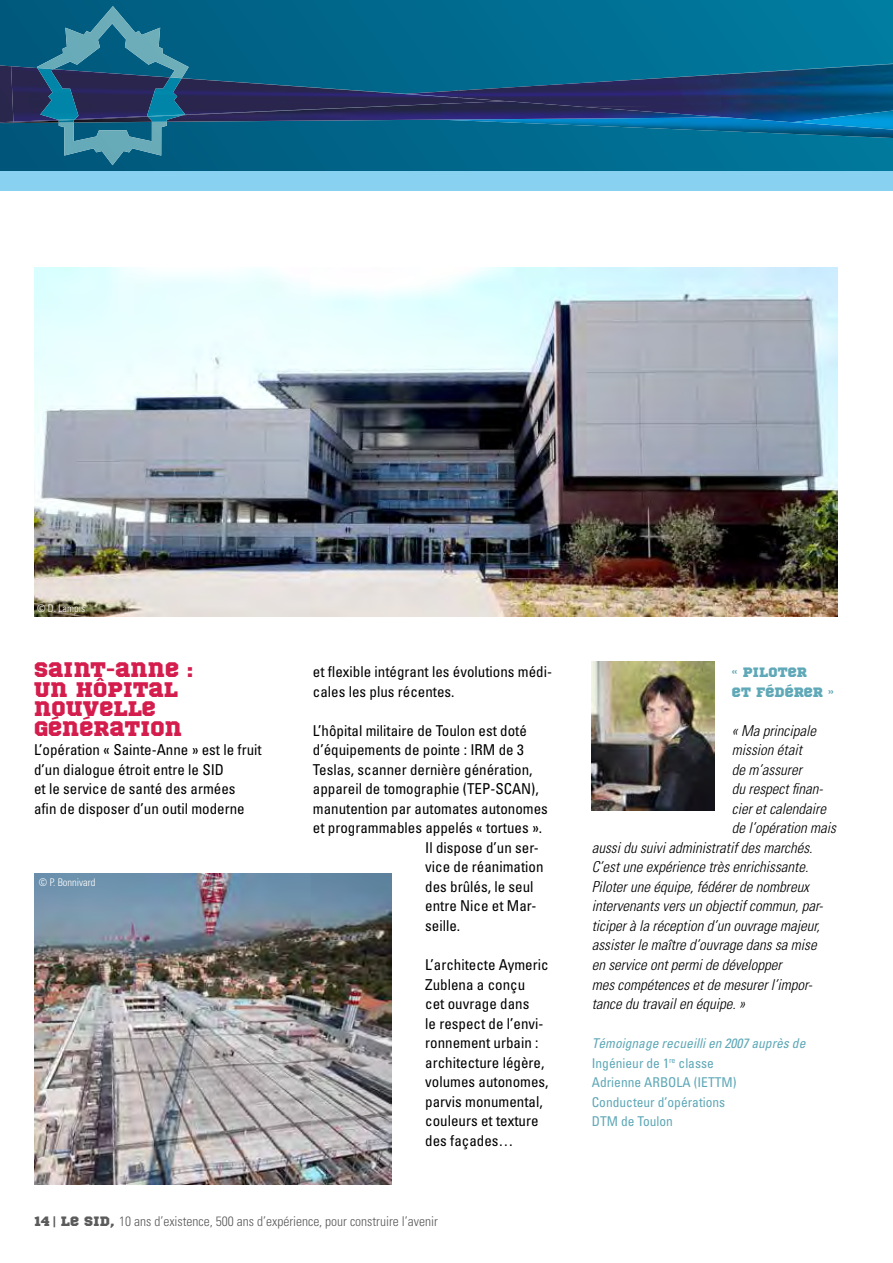
<style>
.page{position:relative;width:893px;height:1263px;background:#fff}
.page>*{position:absolute;margin:0;border:0;box-sizing:border-box;transform-origin:0 0}
.t1{font:21px/19.5px "Sports World";color:#d41d4d}
.t2{font:condensed 15px/19.5px "Univers";color:#000}
.t3{font:italic 300 condensed 15px "Univers";color:#000}
.t4{font:condensed 13.5px/19.5px "Univers";color:#5fa8b7}
.t5{font:300 condensed 13.5px "Univers";color:#5b5b5b}
.t6{font:13.5px/19.5px "Sports World";color:#5fa8b7}
.t7{font:300 condensed 10.5px "Univers";color:#fff}
.s1{font-family:"Sports World";font-weight:400;font-stretch:normal}
.s2{font-style:italic}
</style>
<div class="page">
<svg style="left:0;top:0;width:893px;height:171px;background:#006589"></svg>
<img style="left:167px;top:122px;width:273px;height:1px">
<img style="left:406px;top:12px;width:487px;height:65px">
<img style="left:0;top:64px;width:13px;height:58px">
<svg style="left:0;top:122px;width:13px;height:1px"></svg>
<img style="left:5px;top:123px;width:53px;height:1px">
<img style="left:671px;top:57px;width:121px;height:18px">
<img style="left:183px;top:107px;width:395px;height:15px">
<img style="left:719px;top:59px;width:73px;height:58px">
<img style="left:458px;top:75px;width:264px;height:32px">
<img style="left:578px;top:106px;width:144px;height:11px">
<img style="left:185px;top:78px;width:320px;height:37px">
<img style="left:440px;top:117px;width:352px;height:31px">
<img style="left:440px;top:119px;width:90px;height:1px">
<img style="left:185px;top:102px;width:310px;height:13px">
<div style="left:792px;top:134px;width:101px;height:37px;background:#00779b"></div>
<img style="left:792px;top:122px;width:101px;height:12px">
<img style="left:792px;top:16px;width:101px;height:106px">
<img style="left:11px;top:66px;width:26px;height:56px">
<img style="left:13px;top:120px;width:45px;height:1px">
<img style="left:13px;top:121px;width:45px;height:2px">
<img style="left:78px;top:78px;width:69px;height:38px">
<img style="left:78px;top:116px;width:70px;height:3px">
<svg style="left:37px;top:6px;width:152px;height:72px;background:#21728f"></svg>
<img style="left:37px;top:68px;width:41px;height:52px">
<img style="left:147px;top:77px;width:38px;height:40px">
<svg style="left:58px;top:119px;width:109px;height:46px;background:#2f7a94"></svg>
<img style="left:148px;top:115px;width:35px;height:7px">
<div style="left:0;top:171px;width:893px;height:20px;background:#89d1f0"></div>
<img style="left:34px;top:268px;width:804px;height:348px">
<img style="left:34px;top:873px;width:357px;height:311px">
<img style="left:591px;top:662px;width:124px;height:148px">
<p class="t7" style="left:37px;top:602px;width:50px">© D. Lampis</p>
<h1 class="t1" style="left:34px;top:658px;width:160px">SAINT-ANNE :<br>UN HÔPITAL<br>NOUVELLE<br>GÉNÉRATION</h1>
<p class="t2" style="left:34px;top:740px;width:229px">L’opération « Sainte-Anne » est le fruit d’un dialogue étroit entre le SID<br>et le service de santé des armées afin de disposer d’un outil moderne</p>
<p class="t7" style="left:39px;top:876px;width:58px">© P. Bonnivard</p>
<p class="t2" style="left:313px;top:662px;width:241px">et flexible intégrant les évolutions médi&shy;cales les plus récentes.</p>
<p class="t2" style="left:313px;top:721px;width:215px">L’hôpital militaire de Toulon est doté</p>
<p class="t2" style="left:313px;top:740px;width:212px">d’équipements de pointe : IRM de 3</p>
<p class="t2" style="left:313px;top:760px;width:221px">Teslas, scanner dernière génération,</p>
<p class="t2" style="left:313px;top:779px;width:227px">appareil de tomographie (TEP-SCAN),</p>
<p class="t2" style="left:313px;top:799px;width:236px">manutention par automates autonomes</p>
<p class="t2" style="left:313px;top:818px;width:231px">et programmables appelés « tortues ».</p>
<p class="t2" style="left:425px;top:838px;width:115px">Il dispose d’un ser-</p>
<p class="t2" style="left:425px;top:857px;width:120px">vice de réanimation</p>
<p class="t2" style="left:425px;top:877px;width:110px">des brûlés, le seul</p>
<p class="t2" style="left:425px;top:896px;width:113px">entre Nice et Mar-</p>
<p class="t2" style="left:425px;top:916px;width:36px">seille.</p>
<p class="t2" style="left:425px;top:955px;width:125px">L’architecte Aymeric<br>Zublena a conçu<br>cet ouvrage dans<br>le respect de l’envi&shy;ronnement urbain : architecture légère, volumes autonomes, parvis monumental, couleurs et texture des façades…</p>
<p class="t5" style="left:34px;top:1213px;width:405px"><span class="s1">14 | LE SID,</span> 10 ans d’existence, 500 ans d’expérience, pour construire l’avenir</p>
<p class="t6" style="left:732px;top:661px;width:103px">« PILOTER<br>ET FÉDÉRER »</p>
<p class="t3" style="left:732px;top:722px;width:86px">« Ma principale</p>
<p class="t3" style="left:732px;top:741px;width:71px">mission était</p>
<p class="t3" style="left:732px;top:761px;width:71px">de m’assurer</p>
<p class="t3" style="left:732px;top:780px;width:93px">du respect finan-</p>
<p class="t3" style="left:732px;top:800px;width:96px">cier et calendaire</p>
<p class="t3" style="left:732px;top:819px;width:106px">de l’opération mais</p>
<p class="t3" style="left:592px;top:839px;width:222px">aussi du suivi administratif des marchés.</p>
<p class="t3" style="left:592px;top:858px;width:218px">C’est une expérience très enrichissante.</p>
<p class="t3" style="left:592px;top:878px;width:219px">Piloter une équipe, fédérer de nombreux</p>
<p class="t3" style="left:592px;top:897px;width:233px">intervenants vers un objectif commun, par-</p>
<p class="t3" style="left:592px;top:917px;width:229px">ticiper à la réception d’un ouvrage majeur,</p>
<p class="t3" style="left:592px;top:936px;width:226px">assister le maître d’ouvrage dans sa mise</p>
<p class="t3" style="left:592px;top:956px;width:191px">en service ont permi de développer</p>
<p class="t3" style="left:592px;top:975px;width:222px">mes compétences et de mesurer l’impor-</p>
<p class="t3" style="left:592px;top:995px;width:155px">tance du travail en équipe. »</p>
<p class="t4" style="left:592px;top:1033px;width:215px"><span class="s2">Témoignage recueilli en 2007 auprès de<br></span>Ingénieur de 1<sup>re</sup> classe<br>Adrienne ARBOLA (IETTM)<br>Conducteur d’opérations<br>DTM de Toulon</p>
</div>
